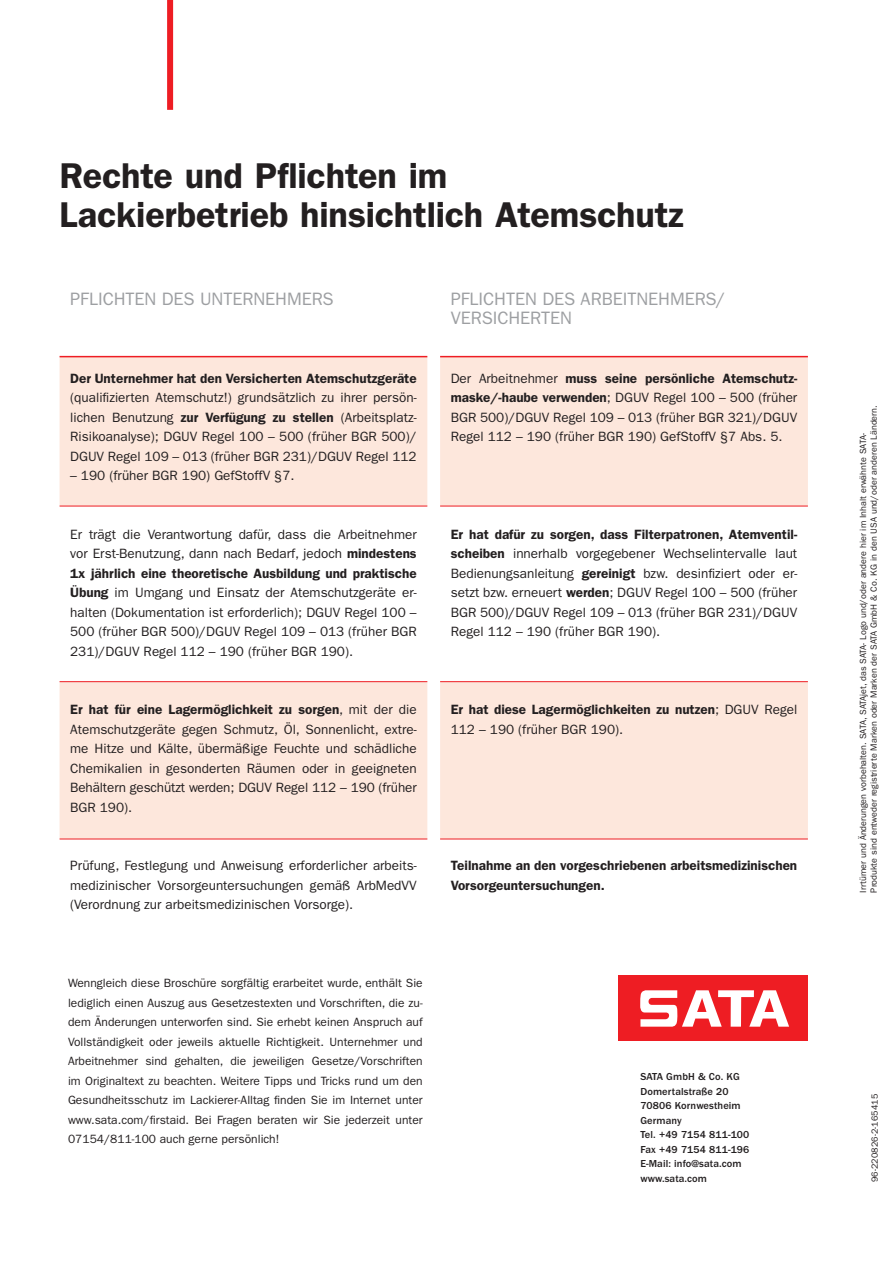
<style>
.page{position:relative;width:893px;height:1263px;background:#fff}
.page>*{position:absolute;margin:0;border:0;box-sizing:border-box;transform-origin:0 0}
.Produkt_Head_klei{font:600 36px/39px "ITC Franklin Gothic Std";letter-spacing:-.005em;color:#231f20}
.Copy_Head_grau{font:18px/19.5px "ITC Franklin Gothic Std";letter-spacing:-.005em;color:#9d9fa2}
.Copy_Book{font:13.5px/19.5px "ITC Franklin Gothic Std";color:#231f20;text-align:justify}
.Copy_Book-2{font:600 13.5px/19.5px "ITC Franklin Gothic Std";color:#231f20}
.Copy_Book-3{font:12px/19.5px "ITC Franklin Gothic Std";color:#231f20;text-align:justify}
.t1{font:500 10.5px "ITC Franklin Gothic Std";letter-spacing:.01em;color:#231f20}
.t2{font:9px/10.8px "ITC Franklin Gothic Std";color:#231f20}
.s1{font-weight:600}
.s2{font-weight:400}
</style>
<div class="page">
<svg style="left:60px;top:357px;width:748px;height:482px;fill:#fde7dc"></svg>
<hr style="left:60px;top:506px;width:367px;height:1px;background:#ee1d23">
<hr style="left:440px;top:506px;width:368px;height:1px;background:#ee1d23">
<hr style="left:60px;top:681px;width:367px;height:1px;background:#ee1d23">
<hr style="left:440px;top:681px;width:368px;height:1px;background:#ee1d23">
<hr style="left:60px;top:839px;width:367px;height:1px;background:#ee1d23">
<hr style="left:440px;top:839px;width:368px;height:1px;background:#ee1d23">
<hr style="left:60px;top:356px;width:367px;height:1px;background:#ee1d23">
<hr style="left:440px;top:356px;width:368px;height:1px;background:#ee1d23">
<div style="left:167px;top:0;width:6px;height:110px;background:#ee1d23"></div>
<div style="left:619px;top:975px;width:189px;height:65px;background:#ee1d23"></div>
<svg style="left:640px;top:990px;width:149px;height:37px"></svg>
<p class="Produkt_Head_klei" style="left:60px;top:156px;width:626px">Rechte und Pflichten im<br>Lackierbetrieb hinsichtlich Atemschutz</p>
<p class="Copy_Head_grau" style="left:70px;top:289px;width:265px">PFLICHTEN DES UNTERNEHMERS</p>
<p class="Copy_Head_grau" style="left:451px;top:289px;width:276px">PFLICHTEN DES ARBEITNEHMERS/<br>VERSICHERTEN</p>
<p class="Copy_Book" style="left:70px;top:369px;width:348px"><span class="s1">Der Unternehmer hat den Versicherten Atemschutzgeräte </span>(qualifizierten Atemschutz!) grundsätzlich zu ihrer persön&shy;lichen Benutzung <span class="s1">zur Verfügung zu stellen</span> (Arbeitsplatz-Risikoanalyse); DGUV Regel 100 – 500 (früher BGR 500)/ DGUV Regel 109 – 013 (früher BGR 231)/DGUV Regel 112</p>
<p class="Copy_Book" style="left:70px;top:466px;width:226px">– 190 (früher BGR 190) GefStoffV §7.</p>
<p class="Copy_Book" style="left:451px;top:369px;width:348px">Der Arbeitnehmer <span class="s1">muss seine persönliche Atemschutz&shy;maske/-haube verwenden</span>; DGUV Regel 100 – 500 (früher BGR 500)/DGUV Regel 109 – 013 (früher BGR 321)/DGUV Regel 112 – 190 (früher BGR 190) GefStoffV §7 Abs. 5.</p>
<p class="Copy_Book" style="left:70px;top:525px;width:348px">Er trägt die Verantwortung dafür, dass die Arbeitnehmer vor Erst-Benutzung, dann nach Bedarf, jedoch <span class="s1">mindestens 1x jährlich eine theoretische Ausbildung und praktische Übung</span> im Umgang und Einsatz der Atemschutzgeräte er&shy;halten (Dokumentation ist erforderlich); DGUV Regel 100 – 500 (früher BGR 500)/DGUV Regel 109 – 013 (früher BGR 231)/DGUV Regel 112 – 190 (früher BGR 190).</p>
<p class="Copy_Book" style="left:451px;top:525px;width:348px"><span class="s1">Er hat dafür zu sorgen, dass Filterpatronen, Atemventil&shy;scheiben</span> innerhalb vorgegebener Wechselintervalle laut Bedienungsanleitung <span class="s1">gereinigt</span> bzw. desinfiziert oder er&shy;setzt bzw. erneuert <span class="s1">werden</span>; DGUV Regel 100 – 500 (früher BGR 500)/DGUV Regel 109 – 013 (früher BGR 231)/DGUV Regel 112 – 190 (früher BGR 190).</p>
<p class="Copy_Book" style="left:70px;top:700px;width:348px"><span class="s1">Er hat für eine Lagermöglichkeit zu sorgen</span>, mit der die Atemschutzgeräte gegen Schmutz, Öl, Sonnenlicht, extre&shy;me Hitze und Kälte, übermäßige Feuchte und schädliche Chemikalien in gesonderten Räumen oder in geeigneten Behältern geschützt werden; DGUV Regel 112 – 190 (früher BGR 190).</p>
<p class="Copy_Book-2" style="left:451px;top:700px;width:348px">Er hat diese Lagermöglichkeiten zu nutzen<span class="s2">; DGUV Regel<br>112 – 190 (früher BGR 190).</span></p>
<p class="Copy_Book" style="left:70px;top:856px;width:348px">Prüfung, Festlegung und Anweisung erforderlicher arbeits&shy;medizinischer Vorsorgeuntersuchungen gemäß ArbMedVV (Verordnung zur arbeitsmedizinischen Vorsorge).</p>
<p class="Copy_Book-2" style="left:451px;top:856px;width:348px">Teilnahme an den vorgeschriebenen arbeitsmedizinischen<br>Vorsorgeuntersuchungen.</p>
<p class="Copy_Book-3" style="left:68px;top:974px;width:356px">Wenngleich diese Broschüre sorgfältig erarbeitet wurde, enthält Sie lediglich einen Auszug aus Gesetzestexten und Vorschriften, die zu&shy;dem Änderungen unterworfen sind. Sie erhebt keinen Anspruch auf Vollständigkeit oder jeweils aktuelle Richtigkeit. Unternehmer und Arbeitnehmer sind gehalten, die jeweiligen Gesetze/Vorschriften im Originaltext zu beachten. Weitere Tipps und Tricks rund um den Gesundheitsschutz im Lackierer-Alltag finden Sie im Internet unter www.sata.com/firstaid. Bei Fragen beraten wir Sie jederzeit unter 07154/811-100 auch gerne persönlich!</p>
<p class="t1" style="left:640px;top:1071px;width:101px">SATA GmbH &amp; Co. KG</p>
<p class="t1" style="left:640px;top:1085px;width:90px">Domertalstraße 20</p>
<p class="t1" style="left:640px;top:1100px;width:102px">70806 Kornwestheim</p>
<p class="t1" style="left:640px;top:1114px;width:43px">Germany</p>
<p class="t1" style="left:640px;top:1129px;width:111px">Tel. +49 7154 811-100</p>
<p class="t1" style="left:640px;top:1143px;width:111px">Fax +49 7154 811-196</p>
<p class="t1" style="left:640px;top:1158px;width:103px">E-Mail: info@sata.com</p>
<p class="t1" style="left:640px;top:1172px;width:68px">www.sata.com</p>
<p class="t2" style="left:858px;top:892px;width:489px;rotate:-90deg">Irrtümer und Änderungen vorbehalten. SATA, SATAjet, das SATA- Logo und/oder andere hier im Inhalt erwähnte SATA-<br>Produkte sind entweder registrierte Marken oder Marken der SATA GmbH &amp; Co. KG in den USA und/oder anderen Ländern.</p>
<p class="t2" style="left:869px;top:1182px;width:90px;rotate:-90deg">96-220826-2-165415</p>
</div>
